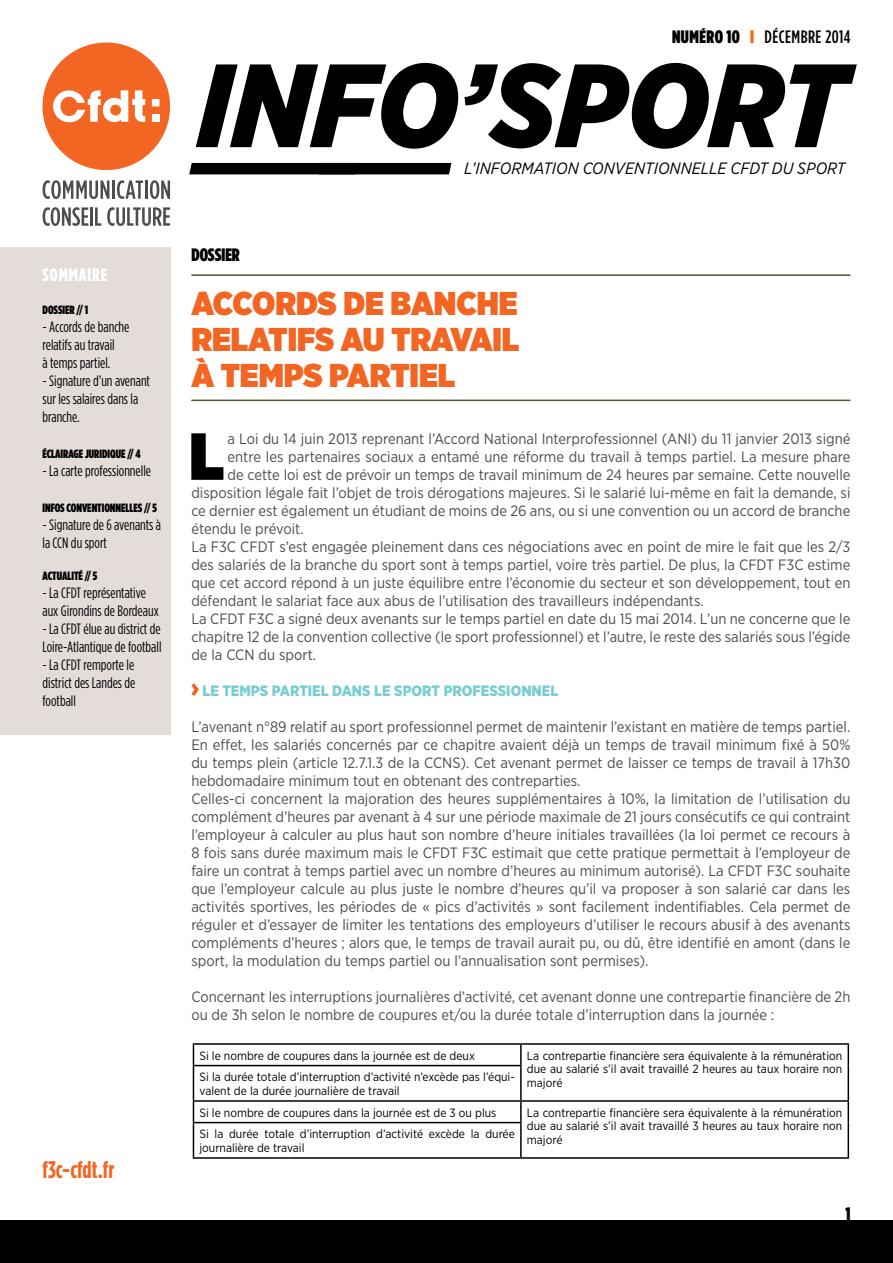
<style>
.page{position:relative;width:893px;height:1263px;background:#fff}
.page>*{position:absolute;margin:0;border:0;box-sizing:border-box;transform-origin:0 0}
.t1{font:900 66.45px "Gotham Narrow";color:#000}
.t2{font:900 33px/36px "Gotham Narrow";color:#f26522;text-align:justify}
.t3{font:700 24px "Gotham Condensed";color:#f26522}
.t4{font:500 18px "Gotham Condensed";letter-spacing:.025em;color:#000}
.t5{font:18px "Gotham Condensed X Black";color:#000}
.t6{font:900 18px "Gotham Condensed";letter-spacing:.05em;color:#fff}
.t7{font:italic 16.35px "Gotham Narrow";color:#000}
.t8{font:15px/18px "Gotham Narrow";color:#4d4d4f}
.t9{font:15px/18px "Gotham Condensed";color:#000}
.t10{font:900 15px "Gotham Narrow";color:#78cdd1}
.t11{font:12px/13.8px "Gotham Narrow";color:#000;text-align:justify}
.t12{font:12px "Gotham Condensed X Black";color:#000}
.s1{font-family:"Gotham Condensed X Black";font-weight:400}
.s2{font-weight:900;color:#f26522}
</style>
<div class="page">
<div style="left:0;top:1220px;width:893px;height:43px;background:#000"></div>
<div style="left:0;top:247px;width:170px;height:488px;background:#e4dcd9"></div>
<div style="left:43px;top:43px;width:127px;height:127px;background:#f26522;border-radius:50%"></div>
<div style="left:152px;top:99px;width:8px;height:7px;background:#fff"></div>
<div style="left:152px;top:114px;width:8px;height:8px;background:#fff"></div>
<svg style="left:53px;top:90px;width:92px;height:32px"></svg>
<svg style="left:43px;top:180px;width:66px;height:19px"></svg>
<hr style="left:112px;top:180px;width:3px;height:19px;background:#4d4d4f">
<svg style="left:117px;top:180px;width:26px;height:19px"></svg>
<hr style="left:145px;top:180px;width:3px;height:19px;background:#4d4d4f">
<svg style="left:150px;top:180px;width:20px;height:19px"></svg>
<svg style="left:43px;top:207px;width:45px;height:19px"></svg>
<hr style="left:90px;top:207px;width:3px;height:19px;background:#4d4d4f">
<svg style="left:95px;top:207px;width:6px;height:19px"></svg>
<svg style="left:107px;top:207px;width:63px;height:19px"></svg>
<svg style="left:191px;top:683px;width:8px;height:13px"></svg>
<hr style="left:191px;top:400px;width:659px;height:1px;background:#585529">
<hr style="left:191px;top:274px;width:659px;height:2px;background:#585529">
<svg style="left:196px;top:63px;width:661px;height:86px;fill:#000"></svg>
<div style="left:189px;top:163px;width:262px;height:11px;background:#000"></div>
<hr style="left:193px;top:1043px;width:328px;height:2px;background:#000">
<svg style="left:193px;top:1045px;width:1px;height:20px"></svg>
<hr style="left:521px;top:1043px;width:328px;height:2px;background:#000">
<hr style="left:520px;top:1045px;width:2px;height:20px;background:#000">
<svg style="left:848px;top:1045px;width:1px;height:20px"></svg>
<hr style="left:193px;top:1065px;width:329px;height:1px;background:#000">
<hr style="left:193px;top:1066px;width:1px;height:34px;background:#000">
<hr style="left:520px;top:1066px;width:2px;height:34px;background:#000">
<hr style="left:848px;top:1065px;width:1px;height:35px;background:#000">
<hr style="left:193px;top:1100px;width:328px;height:2px;background:#000">
<svg style="left:193px;top:1102px;width:1px;height:20px"></svg>
<hr style="left:521px;top:1100px;width:328px;height:2px;background:#000">
<hr style="left:520px;top:1102px;width:2px;height:20px;background:#000">
<svg style="left:848px;top:1102px;width:1px;height:20px"></svg>
<hr style="left:193px;top:1122px;width:329px;height:1px;background:#000">
<hr style="left:193px;top:1123px;width:1px;height:34px;background:#000">
<hr style="left:520px;top:1123px;width:2px;height:34px;background:#000">
<hr style="left:848px;top:1122px;width:1px;height:35px;background:#000">
<hr style="left:193px;top:1157px;width:328px;height:2px;background:#000">
<hr style="left:521px;top:1157px;width:328px;height:2px;background:#000">
<p class="t4" style="left:672px;top:26px;width:180px"><span class="s1">NUMÉRO 10</span> <span class="s2">i</span> DÉCEMBRE 2014</p>
<p class="t6" style="left:43px;top:264px;width:66px">SOMMAIRE</p>
<p class="t12" style="left:43px;top:302px;width:47px">DOSSIER // 1</p>
<p class="t9" style="left:43px;top:317px;width:88px">- Accords de banche relatifs au travail<br>à temps partiel.</p>
<p class="t9" style="left:43px;top:371px;width:109px">- Signature d’un avenant sur les salaires dans la branche.</p>
<p class="t12" style="left:43px;top:446px;width:100px">ÉCLAIRAGE JURIDIQUE // 4</p>
<p class="t9" style="left:43px;top:461px;width:110px">- La carte professionnelle</p>
<p class="t12" style="left:43px;top:500px;width:116px">INFOS CONVENTIONNELLES // 5</p>
<p class="t9" style="left:43px;top:515px;width:120px">- Signature de 6 avenants à la ccn du sport</p>
<p class="t12" style="left:43px;top:569px;width:56px">ACTUALITÉ // 5</p>
<p class="t9" style="left:43px;top:584px;width:118px">- La CFDT représentative aux Girondins de Bordeaux</p>
<p class="t9" style="left:43px;top:620px;width:120px">- La CFDT élue au district de<br>Loire-Atlantique de football</p>
<p class="t9" style="left:43px;top:656px;width:94px;text-align:justify">- La CFDT remporte le district des Landes de football</p>
<h3 class="t3" style="left:43px;top:1155px;width:73px">f3c-cfdt.fr</h3>
<p class="t5" style="left:191px;top:244px;width:50px">DOSSIER</p>
<p class="t7" style="left:464px;top:159px;width:383px">L’INFORMATION CONVENTIONNELL E CFDT DU SPORT</p>
<h2 class="t2" style="left:191px;top:285px;width:328px">ACCORDS DE BANCHE RELATIFS AU TRAVAIL À TEMPS PARTIEL</h2>
<h1 class="t1" style="left:189px;top:411px;width:37px">L</h1>
<p class="t8" style="left:227px;top:429px;width:624px">a Loi du 14 juin 2013 reprenant l’Accord National Interprofessionnel (ANI) du 11 janvier 2013 signé</p>
<p class="t8" style="left:227px;top:447px;width:624px">entre les partenaires sociaux a entamé une réforme du travail à temps partiel. La mesure phare</p>
<p class="t8" style="left:227px;top:465px;width:624px">de cette loi est de prévoir un temps de travail minimum de 24 heures par semaine. Cette nouvelle</p>
<p class="t8" style="left:191px;top:483px;width:661px">disposition légale fait l’objet de trois dérogations majeures. Si le salarié lui-même en fait la demande, si</p>
<p class="t8" style="left:191px;top:501px;width:660px">ce dernier est également un étudiant de moins de 26 ans, ou si une convention ou un accord de branche</p>
<p class="t8" style="left:191px;top:519px;width:114px">étendu le prévoit.</p>
<p class="t8" style="left:191px;top:537px;width:661px">La F3C CFDT s’est engagée pleinement dans ces négociations avec en point de mire le fait que les 2/3</p>
<p class="t8" style="left:191px;top:555px;width:660px">des salariés de la branche du sport sont à temps partiel, voire très partiel. De plus, la CFDT F3C estime</p>
<p class="t8" style="left:191px;top:573px;width:661px">que cet accord répond à un juste équilibre entre l’économie du secteur et son développement, tout en</p>
<p class="t8" style="left:191px;top:591px;width:514px">défendant le salariat face aux abus de l’utilisation des travailleurs indépendants.</p>
<p class="t8" style="left:191px;top:609px;width:661px">La CFDT F3C a signé deux avenants sur le temps partiel en date du 15 mai 2014. L’un ne concerne que le</p>
<p class="t8" style="left:191px;top:627px;width:661px">chapitre 12 de la convention collective (le sport professionnel) et l’autre, le reste des salariés sous l’égide</p>
<p class="t8" style="left:191px;top:645px;width:126px">de la CCN du sport.</p>
<p class="t10" style="left:202px;top:681px;width:356px">LE TEMPS PARTIEL DANS LE SPORT PROFESSIONNEL</p>
<p class="t8" style="left:191px;top:717px;width:661px">L’avenant n°89 relatif au sport professionnel permet de maintenir l’existant en matière de temps partiel.<br>En effet, les salariés concernés par ce chapitre avaient déjà un temps de travail minimum fixé à 50% du temps plein (article 12.7.1.3 de la CCNS). Cet avenant permet de laisser ce temps de travail à 17h30 hebdomadaire minimum tout en obtenant des contreparties.<br>Celles-ci concernent la majoration des heures supplémentaires à 10%, la limitation de l’utilisation du complément d’heures par avenant à 4 sur une période maximale de 21 jours consécutifs ce qui contraint l’employeur à calculer au plus haut son nombre d’heure initiales travaillées (la loi permet ce recours à 8 fois sans durée maximum mais le CFDT F3C estimait que cette pratique permettait à l’employeur de faire un contrat à temps partiel avec un nombre d’heures au minimum autorisé). La CFDT F3C souhaite que l’employeur calcule au plus juste le nombre d’heures qu’il va proposer à son salarié car dans les activités sportives, les périodes de « pics d’activités » sont facilement indentifiables. Cela permet de réguler et d’essayer de limiter les tentations des employeurs d’utiliser le recours abusif à des avenants compléments d’heures ; alors que, le temps de travail aurait pu, ou dû, être identifié en amont (dans le sport, la modulation du temps partiel ou l’annualisation sont permises).</p>
<p class="t8" style="left:191px;top:987px;width:660px">Concernant les interruptions journalières d’activité, cet avenant donne une contrepartie financière de 2h ou de 3h selon le nombre de coupures et/ou la durée totale d’interruption dans la journée :</p>
<p class="t11" style="left:199px;top:1048px;width:277px">Si le nombre de coupures dans la journée est de deux</p>
<p class="t11" style="left:527px;top:1048px;width:317px">La contrepartie financière sera équivalente à la rémunération due au salarié s’il avait travaillé 2 heures au taux horaire non majoré</p>
<p class="t11" style="left:199px;top:1070px;width:317px">Si la durée totale d’interruption d’activité n’excède pas l’équi&shy;valent de la durée journalière de travail</p>
<p class="t11" style="left:199px;top:1105px;width:298px">Si le nombre de coupures dans la journée est de 3 ou plus</p>
<p class="t11" style="left:527px;top:1105px;width:317px">La contrepartie financière sera équivalente à la rémunération due au salarié s’il avait travaillé 3 heures au taux horaire non majoré</p>
<p class="t11" style="left:199px;top:1127px;width:317px">Si la durée totale d’interruption d’activité excède la durée journalière de travail</p>
<p class="t5" style="left:845px;top:1203px;width:6px">1</p>
</div>
